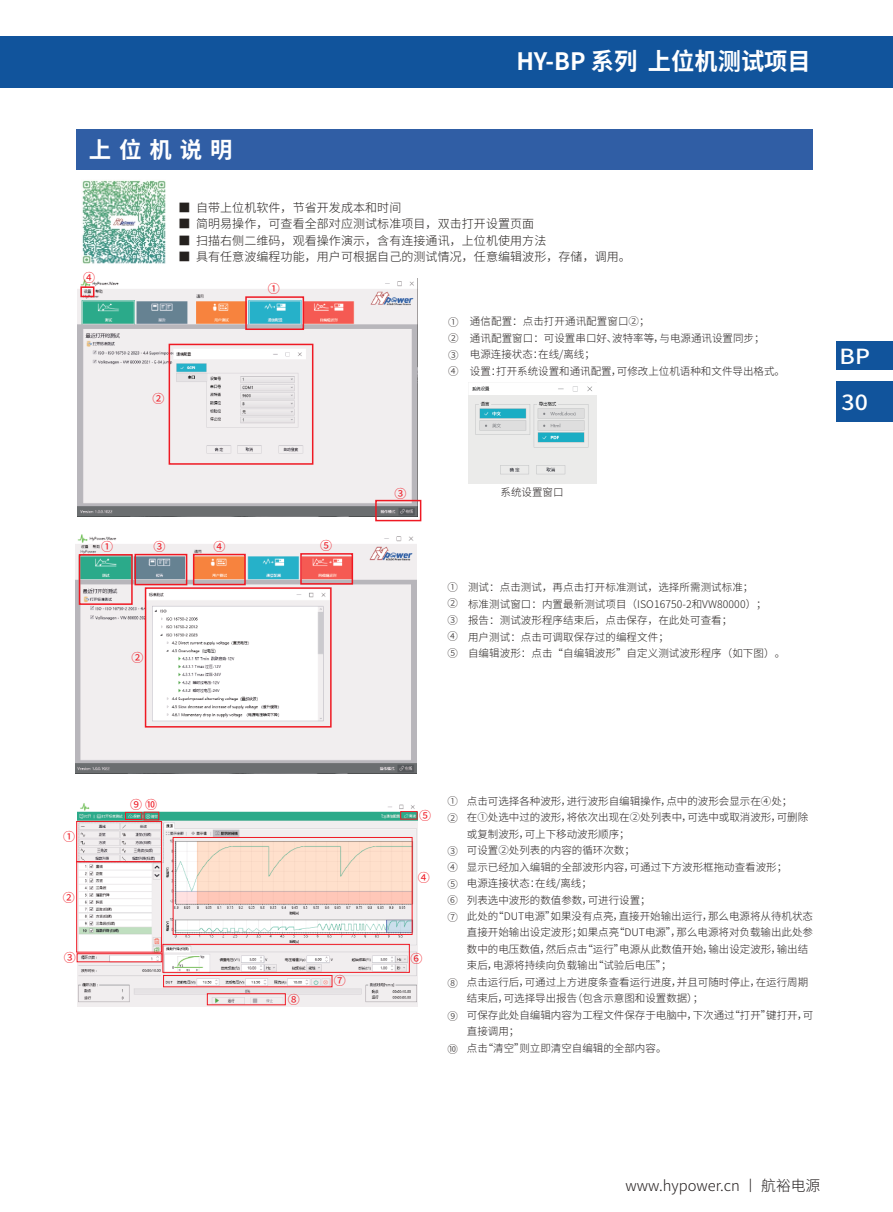
<style>
.page{position:relative;width:893px;height:1212px;background:#fff}
.page>*{position:absolute;margin:0;border:0;box-sizing:border-box;transform-origin:0 0}
.t1{font:700 24px "Source Han Sans CN";color:#fff}
.t2{font:700 22.5px "Source Han Sans CN";color:#fff}
.t3{font:500 20.85px/45.2px "Source Han Sans CN";color:#fff;scale:1.11 1}
.t4{font:300 14.85px "Source Han Sans SC";color:#241f1f}
.t5{font:300 12px "Source Han Sans CN";letter-spacing:.005em;color:#25211f}
.t6{font:12px "Source Han Sans SC";color:#ef1923}
.t7{font:300 10.5px/16.5px "Source Han Sans SC";color:#241f1f}
.t8{font:300 10.5px/16.5px "Source Han Sans CN";letter-spacing:.005em;color:#25211f}
.s1{font-family:"Source Han Sans SC";color:#241f1f}
.s2{font-family:"Source Han Sans CN";color:#25211f}
</style>
<div class="page">
<img style="left:77px;top:803px;width:341px;height:203px">
<div style="left:837px;top:341px;width:56px;height:80px;background:#11549c"></div>
<div style="left:835px;top:370px;width:58px;height:11px;background:#fff"></div>
<div style="left:0;top:37px;width:893px;height:51px;background:#11549c"></div>
<img style="left:76px;top:534px;width:340px;height:239px">
<img style="left:77px;top:279px;width:340px;height:237px">
<div style="left:77px;top:129px;width:736px;height:41px;background:#305ea5"></div>
<div style="left:245px;top:296px;width:59px;height:34px;border:2px solid #ef1923"></div>
<div style="left:169px;top:344px;width:144px;height:121px;border:2px solid #ef1923"></div>
<div style="left:79px;top:554px;width:54px;height:51px;border:2px solid #ef1923"></div>
<div style="left:145px;top:587px;width:187px;height:140px;border:2px solid #ef1923"></div>
<div style="left:76px;top:821px;width:86px;height:41px;border:1px solid #ef1923"></div>
<div style="left:173px;top:837px;width:239px;height:98px;border:1px solid #ef1923"></div>
<div style="left:163px;top:944px;width:247px;height:29px;border:1px solid #ef1923"></div>
<div style="left:76px;top:861px;width:86px;height:91px;border:1px solid #ef1923"></div>
<div style="left:163px;top:975px;width:169px;height:12px;border:1px solid #ef1923"></div>
<div style="left:77px;top:953px;width:85px;height:9px;border:1px solid #ef1923"></div>
<div style="left:207px;top:993px;width:79px;height:12px;border:1px solid #ef1923"></div>
<div style="left:125px;top:812px;width:17px;height:8px;border:1px solid #ef1923"></div>
<div style="left:400px;top:811px;width:17px;height:8px;border:1px solid #ef1923"></div>
<img style="left:82px;top:180px;width:84px;height:84px">
<div style="left:135px;top:554px;width:52px;height:31px;border:2px solid #ef1923"></div>
<div style="left:375px;top:500px;width:46px;height:21px;border:2px solid #ef1923"></div>
<div style="left:193px;top:554px;width:53px;height:31px;border:2px solid #ef1923"></div>
<div style="left:300px;top:553px;width:53px;height:32px;border:2px solid #ef1923"></div>
<div style="left:80px;top:286px;width:14px;height:11px;border:2px solid #ef1923"></div>
<img style="left:468px;top:382px;width:128px;height:101px">
<h2 class="t2" style="left:89px;top:137px;width:145px">上 位 机 说 明</h2>
<h1 class="t1" style="left:516px;top:48px;width:296px">HY-BP 系列 上位机测试项目</h1>
<p class="t6" style="left:83px;top:271px;width:13px">➃</p>
<p class="t6" style="left:153px;top:391px;width:13px">➁</p>
<p class="t5" style="left:178px;top:201px;width:224px">■ 自带上位机软件，节省开发成本和时间</p>
<p class="t5" style="left:178px;top:217px;width:357px">■ 简明易操作，可查看全部对应测试标准项目，双击打开设置页面</p>
<p class="t5" style="left:178px;top:234px;width:369px">■ 扫描右侧二维码，观看操作演示，含有连接通讯，上位机使用方法</p>
<p class="t5" style="left:178px;top:250px;width:454px">■ 具有任意波编程功能，用户可根据自己的测试情况，任意编辑波形，存储，调用。</p>
<p class="t6" style="left:268px;top:282px;width:13px">➀</p>
<p class="t7" style="left:448px;top:314px;width:12px;text-align:justify">➀<br>➁<br>➂<br>➃</p>
<p class="t8" style="left:470px;top:313px;width:181px">通信配置：点击打开通讯配置窗口<span class="s1">➁；</span></p>
<p class="t7" style="left:470px;top:330px;width:317px"><span class="s2">通讯配置窗口：</span>可设置串口好、波特率等，与电源通讯设置同步；<br>电源连接状态：在线/离线；<br>设置：打开系统设置和通讯配置，可修改上位机语种和文件导出格式。</p>
<p class="t6" style="left:101px;top:540px;width:13px">➀</p>
<p class="t6" style="left:153px;top:540px;width:13px">➂</p>
<p class="t6" style="left:132px;top:651px;width:13px">➁</p>
<p class="t6" style="left:213px;top:540px;width:13px">➃</p>
<p class="t6" style="left:320px;top:539px;width:13px">➄</p>
<p class="t6" style="left:394px;top:486px;width:13px">➂</p>
<p class="t7" style="left:501px;top:484px;width:64px">系统设置窗口</p>
<p class="t7" style="left:448px;top:579px;width:12px;text-align:justify">➀<br>➁<br>➂<br>➃<br>➄</p>
<p class="t8" style="left:468px;top:579px;width:319px">测试：点击测试，再点击打开标准测试，选择所需测试标准；<br>标准测试窗口：内置最新测试项目（ISO16750-2和VW80000）；<br>报告：测试波形程序结束后，点击保存，在此处可查看；<br>用户测试：点击可调取保存过的编程文件；<br>自编辑波形：点击“自编辑波形”自定义测试波形程序（如下图）。</p>
<h3 class="t3" style="left:840px;top:335px;width:29px">BP<br>30</h3>
<p class="t6" style="left:63px;top:830px;width:13px">➀</p>
<p class="t6" style="left:63px;top:891px;width:13px">➁</p>
<p class="t6" style="left:64px;top:951px;width:13px">➂</p>
<p class="t6" style="left:130px;top:798px;width:28px">➈ ➉</p>
<p class="t6" style="left:288px;top:993px;width:13px">➇</p>
<p class="t6" style="left:334px;top:973px;width:13px">➆</p>
<p class="t6" style="left:419px;top:809px;width:13px">➄</p>
<p class="t6" style="left:418px;top:871px;width:13px">➃</p>
<p class="t6" style="left:410px;top:952px;width:13px">➅</p>
<p class="t7" style="left:448px;top:793px;width:12px">➀<br>➁</p>
<p class="t7" style="left:448px;top:843px;width:12px;text-align:justify">➂<br>➃<br>➄<br>➅<br>➆</p>
<p class="t7" style="left:448px;top:975px;width:12px">➇</p>
<p class="t7" style="left:448px;top:1008px;width:12px">➈</p>
<p class="t7" style="left:448px;top:1041px;width:12px">➉</p>
<p class="t7" style="left:467px;top:793px;width:348px">点击可选择各种波形，进行波形自编辑操作，点中的波形会显示在➃处；在➀处选中过的波形，将依次出现在➁处列表中，可选中或取消波形，可删除或复制波形，可上下移动波形顺序；<br>可设置➁处列表的内容的循环次数；<br>显示已经加入编辑的全部波形内容，可通过下方波形框拖动查看波形；<br>电源连接状态：在线/离线；<br>列表选中波形的数值参数，可进行设置；<br>此处的“DUT电源”如果没有点亮，直接开始输出运行，那么电源将从待机状态直接开始输出设定波形；如果点亮“DUT电源”，那么电源将对负载输出此处参数中的电压数值，然后点击“运行”电源从此数值开始，输出设定波形，输出结束后，电源将持续向负载输出“试验后电压”；<br>点击运行后，可通过上方进度条查看运行进度，并且可随时停止，在运行周期结束后，可选择导出报告（包含示意图和设置数据）；<br>可保存此处自编辑内容为工程文件保存于电脑中，下次通过“打开”键打开，可直接调用；<br>点击“清空”则立即清空自编辑的全部内容。</p>
<h3 class="t4" style="left:625px;top:1177px;width:196px">www.hypower.cn 丨 航裕电源</h3>
</div>
